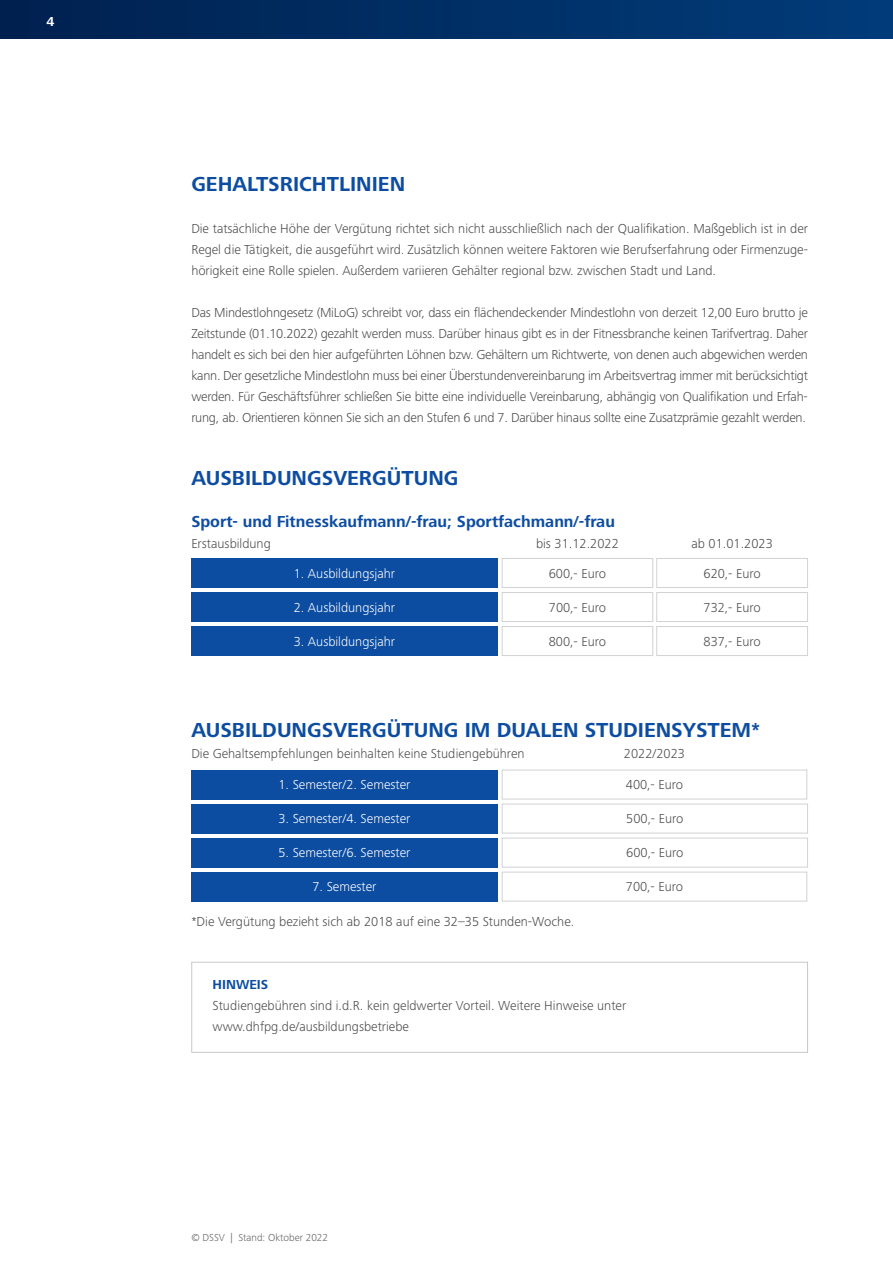
<style>
.page{position:relative;width:893px;height:1263px;background:#fff}
.page>*{position:absolute;margin:0;border:0;box-sizing:border-box;transform-origin:0 0}
.t1{font:700 21px "Frutiger Next Pro";color:#0d4da1}
.t2{font:700 16.5px "Frutiger Next Pro";color:#0d4da1}
.t3{font:300 13.5px/21px "Frutiger Next Pro";color:#4b4c4d;text-align:justify}
.t4{font:300 13.5px "Frutiger Next Pro";color:#fff}
.t5{font:700 13.5px "Frutiger Next Pro";color:#0d4da1}
.t6{font:700 13.5px "Frutiger Next Pro";color:#fff}
.t7{font:300 10.5px "Frutiger Next Pro";color:#636366}
</style>
<div class="page">
<div style="left:0;top:0;width:893px;height:38px;background:linear-gradient(to right,#00214f,#013c7a)"></div>
<div style="left:191px;top:962px;width:617px;height:91px;border:1px solid #c7c8ca"></div>
<div style="left:502px;top:558px;width:151px;height:30px;border:1px solid #d1d2d4"></div>
<div style="left:191px;top:558px;width:306px;height:30px;background:#0d4da1"></div>
<div style="left:191px;top:592px;width:306px;height:30px;background:#0d4da1"></div>
<div style="left:191px;top:626px;width:306px;height:30px;background:#0d4da1"></div>
<div style="left:502px;top:592px;width:151px;height:30px;border:1px solid #d1d2d4"></div>
<div style="left:502px;top:626px;width:151px;height:30px;border:1px solid #d1d2d4"></div>
<div style="left:502px;top:770px;width:305px;height:29px;border:1px solid #d1d2d4"></div>
<div style="left:191px;top:770px;width:306px;height:29px;background:#0d4da1"></div>
<div style="left:191px;top:804px;width:306px;height:29px;background:#0d4da1"></div>
<div style="left:191px;top:838px;width:306px;height:29px;background:#0d4da1"></div>
<div style="left:191px;top:872px;width:306px;height:29px;background:#0d4da1"></div>
<div style="left:502px;top:804px;width:306px;height:29px;border:1px solid #d1d2d4"></div>
<div style="left:502px;top:838px;width:306px;height:29px;border:1px solid #d1d2d4"></div>
<div style="left:502px;top:872px;width:305px;height:29px;border:1px solid #d1d2d4"></div>
<div style="left:656px;top:558px;width:152px;height:30px;border:1px solid #d1d2d4"></div>
<div style="left:656px;top:592px;width:152px;height:30px;border:1px solid #d1d2d4"></div>
<div style="left:656px;top:626px;width:152px;height:30px;border:1px solid #d1d2d4"></div>
<p class="t6" style="left:46px;top:14px;width:9px">4</p>
<h1 class="t1" style="left:191px;top:172px;width:215px">GEHALTSRICHTLINIEN</h1>
<p class="t3" style="left:191px;top:218px;width:618px">Die tatsächliche Höhe der Vergütung richtet sich nicht ausschließlich nach der Qualifikation. Maßgeblich ist in der Regel die Tätigkeit, die ausgeführt wird. Zusätzlich können weitere Faktoren wie Berufserfahrung oder Firmenzuge&shy;hörigkeit eine Rolle spielen. Außerdem variieren Gehälter regional bzw. zwischen Stadt und Land.</p>
<p class="t3" style="left:191px;top:302px;width:618px">Das Mindestlohngesetz (MiLoG) schreibt vor, dass ein flächendeckender Mindestlohn von derzeit 12,00 Euro brutto je Zeitstunde (01.10.2022) gezahlt werden muss. Darüber hinaus gibt es in der Fitnessbranche keinen Tarifvertrag. Daher handelt es sich bei den hier aufgeführten Löhnen bzw. Gehältern um Richtwerte, von denen auch abgewichen werden kann. Der gesetzliche Mindestlohn muss bei einer Überstundenvereinbarung im Arbeitsvertrag immer mit berücksichtigt werden. Für Geschäftsführer schließen Sie bitte eine individuelle Vereinbarung, abhängig von Qualifikation und Erfah&shy;rung, ab. Orientieren können Sie sich an den Stufen 6 und 7. Darüber hinaus sollte eine Zusatzprämie gezahlt werden.</p>
<h1 class="t1" style="left:191px;top:466px;width:269px">AUSBILDUNGSVERGÜTUNG</h1>
<p class="t2" style="left:191px;top:512px;width:425px">Sport- und Fitnesskaufmann/-frau; Sportfachmann/-frau</p>
<p class="t3" style="left:191px;top:533px;width:81px">Erstausbildung</p>
<p class="t3" style="left:536px;top:533px;width:84px">bis 31.12.2022</p>
<p class="t3" style="left:691px;top:533px;width:83px">ab 01.01.2023</p>
<p class="t4" style="left:294px;top:566px;width:103px">1. Ausbildungsjahr</p>
<p class="t3" style="left:549px;top:563px;width:59px">600,- Euro</p>
<p class="t4" style="left:294px;top:600px;width:103px">2. Ausbildungsjahr</p>
<p class="t4" style="left:294px;top:634px;width:103px">3. Ausbildungsjahr</p>
<p class="t3" style="left:549px;top:597px;width:59px">700,- Euro</p>
<p class="t3" style="left:549px;top:631px;width:59px">800,- Euro</p>
<p class="t3" style="left:703px;top:563px;width:59px">620,- Euro</p>
<p class="t3" style="left:703px;top:597px;width:59px">732,- Euro</p>
<p class="t3" style="left:703px;top:631px;width:59px">837,- Euro</p>
<h1 class="t1" style="left:191px;top:718px;width:570px">AUSBILDUNGSVERGÜTUNG IM DUALEN STUDIENSYSTEM*</h1>
<p class="t3" style="left:191px;top:743px;width:335px">Die Gehaltsempfehlungen beinhalten keine Studiengebühren</p>
<p class="t3" style="left:624px;top:743px;width:63px">2022/2023</p>
<p class="t4" style="left:278px;top:777px;width:134px">1. Semester/2. Semester</p>
<p class="t3" style="left:626px;top:774px;width:59px">400,- Euro</p>
<p class="t4" style="left:278px;top:811px;width:134px">3. Semester/4. Semester</p>
<p class="t4" style="left:278px;top:845px;width:134px">5. Semester/6. Semester</p>
<p class="t4" style="left:312px;top:879px;width:66px">7. Semester</p>
<p class="t3" style="left:626px;top:808px;width:59px">500,- Euro</p>
<p class="t3" style="left:626px;top:842px;width:59px">600,- Euro</p>
<p class="t3" style="left:626px;top:876px;width:59px">700,- Euro</p>
<p class="t3" style="left:191px;top:911px;width:385px">*Die Vergütung bezieht sich ab 2018 auf eine 32–35 Stunden-Woche.</p>
<p class="t5" style="left:213px;top:977px;width:57px">HINWEIS</p>
<p class="t3" style="left:213px;top:995px;width:415px">Studiengebühren sind i.d.R. kein geldwerter Vorteil. Weitere Hinweise unter www.dhfpg.de/ausbildungsbetriebe</p>
<p class="t7" style="left:191px;top:1232px;width:138px">© DSSV | Stand: Oktober 2022</p>
</div>
